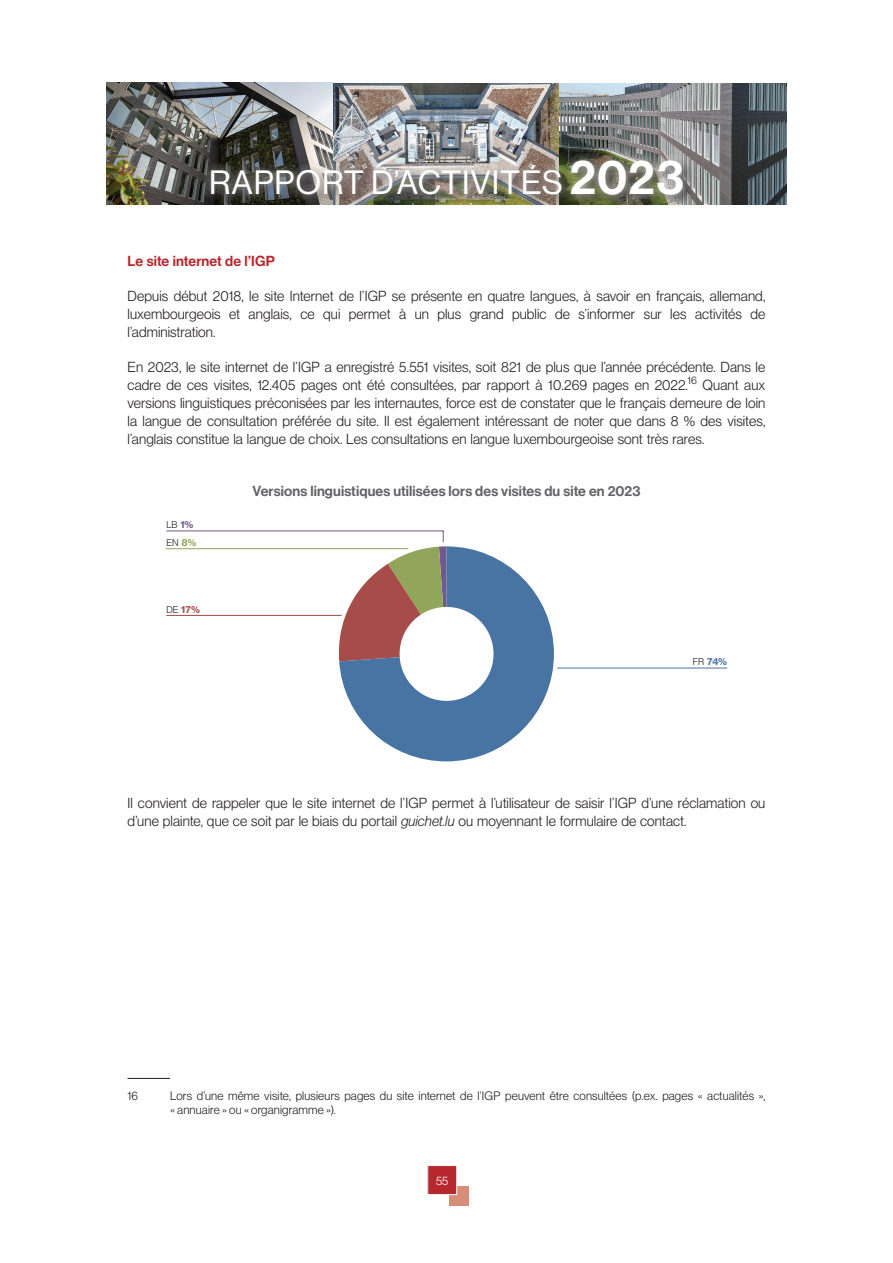
<style>
.page{position:relative;width:893px;height:1263px;background:#fff}
.page>*{position:absolute;margin:0;border:0;box-sizing:border-box;transform-origin:0 0}
.t1{font:33px "N Haas Grotesk DS Pro 55 Rg";letter-spacing:.025em;color:#fff}
.t2{font:14.25px/18px "N Haas Grotesk DS Pro 45 Lt";letter-spacing:.005em;color:#231f20;text-align:justify}
.t3{font:14.25px "N Haas Grotesk DS Pro 65 Md";letter-spacing:.01em;color:#636366}
.t4{font:14.25px "N Haas Grotesk DS Pro 65 Md";letter-spacing:.005em;color:#b7282e}
.t5{font:12px/14.4px "N Haas Grotesk DS Pro 45 Lt";letter-spacing:.015em;color:#231f20}
.t6{font:12px "N Haas Grotesk DS Pro 45 Lt";color:#fff}
.t7{font:9.6px/17.9px "N Haas Grotesk DS Pro 45 Lt";color:#231f20}
.t8{font:9.6px "N Haas Grotesk TX Pro 75 Bd";color:#a64c49}
.t9{font:9.6px "N Haas Grotesk TX Pro 75 Bd";color:#4874a4}
.s1{font-family:"N Haas Grotesk DS Pro 65 Md";font-size:48px}
.s2{font-family:"N Haas Grotesk TX Pro 75 Bd";color:#71598b}
.s3{font-family:"N Haas Grotesk TX Pro 75 Bd";color:#91a65a}
.s4{font-family:"N Haas Grotesk DS Pro 45 Lt";color:#231f20}
.s5{font-family:"N Haas Grotesk DS Pro 46 Lt It"}
</style>
<div class="page">
<img style="left:107px;top:83px;width:679px;height:121px">
<div style="left:449px;top:1186px;width:19px;height:19px;background:#d68e79"></div>
<div style="left:428px;top:1165px;width:29px;height:29px;background:#b7282e"></div>
<div style="left:427px;top:1165px;width:30px;height:30px;border:1px solid #fff"></div>
<svg style="left:207px;top:157px;width:488px;height:49px"></svg>
<div style="left:201px;top:151px;width:491px;height:53px;background:#fff;opacity:.75"></div>
<hr style="left:166px;top:548px;width:242px;height:1px;background:#91a65a">
<hr style="left:493px;top:668px;width:234px;height:1px;background:#4874a4">
<hr style="left:166px;top:615px;width:231px;height:1px;background:#a64c49">
<hr style="left:166px;top:530px;width:278px;height:1px;background:#71598b">
<svg style="left:336px;top:531px;width:108px;height:123px"></svg>
<svg style="left:339px;top:546px;width:215px;height:215px;fill:#4874a4"></svg>
<div style="left:400px;top:607px;width:93px;height:94px;background:#fff;border-radius:50%"></div>
<hr style="left:128px;top:1078px;width:42px;height:1px;background:#231f20">
<h1 class="t1" style="left:209px;top:164px;width:476px">RAPPORT D’ACTIVITÉS <span class="s1">2023</span></h1>
<p class="t4" style="left:128px;top:253px;width:149px">Le site internet de l’IGP</p>
<p class="t2" style="left:128px;top:287px;width:639px">Depuis début 2018, le site Internet de l’IGP se présente en quatre langues, à savoir en français, allemand, luxembourgeois et anglais, ce qui permet à un plus grand public de s’informer sur les activités de l’administration.</p>
<p class="t2" style="left:128px;top:358px;width:639px">En 2023, le site internet de l’IGP a enregistré 5.551 visites, soit 821 de plus que l’année précédente. Dans le cadre de ces visites, 12.405 pages ont été consultées, par rapport à 10.269 pages en 2022.<sup>16</sup> Quant aux versions linguistiques préconisées par les internautes, force est de constater que le français demeure de loin la langue de consultation préférée du site. Il est également intéressant de noter que dans 8 % des visites, l’anglais constitue la langue de choix. Les consultations en langue luxembourgeoise sont très rares.</p>
<p class="t3" style="left:252px;top:483px;width:389px">Versions linguistiques utilisées lors des visites du site en 2023</p>
<p class="t7" style="left:166px;top:516px;width:32px">LB <span class="s2">1%<br></span>EN <span class="s3">8%</span></p>
<p class="t8" style="left:166px;top:603px;width:35px"><span class="s4">DE</span> 17%</p>
<p class="t9" style="left:693px;top:656px;width:36px"><span class="s4">FR</span> 74%</p>
<p class="t2" style="left:128px;top:794px;width:639px">Il convient de rappeler que le site internet de l’IGP permet à l’utilisateur de saisir l’IGP d’une réclamation ou d’une plainte, que ce soit par le biais du portail <span class="s5">guichet.lu</span> ou moyennant le formulaire de contact.</p>
<p class="t5" style="left:128px;top:1088px;width:12px">16</p>
<p class="t5" style="left:170px;top:1088px;width:597px">Lors d’une même visite, plusieurs pages du site internet de l’IGP peuvent être consultées (p.ex. pages « actualités », « annuaire » ou « organigramme »).</p>
<p class="t6" style="left:436px;top:1174px;width:14px">55</p>
</div>
